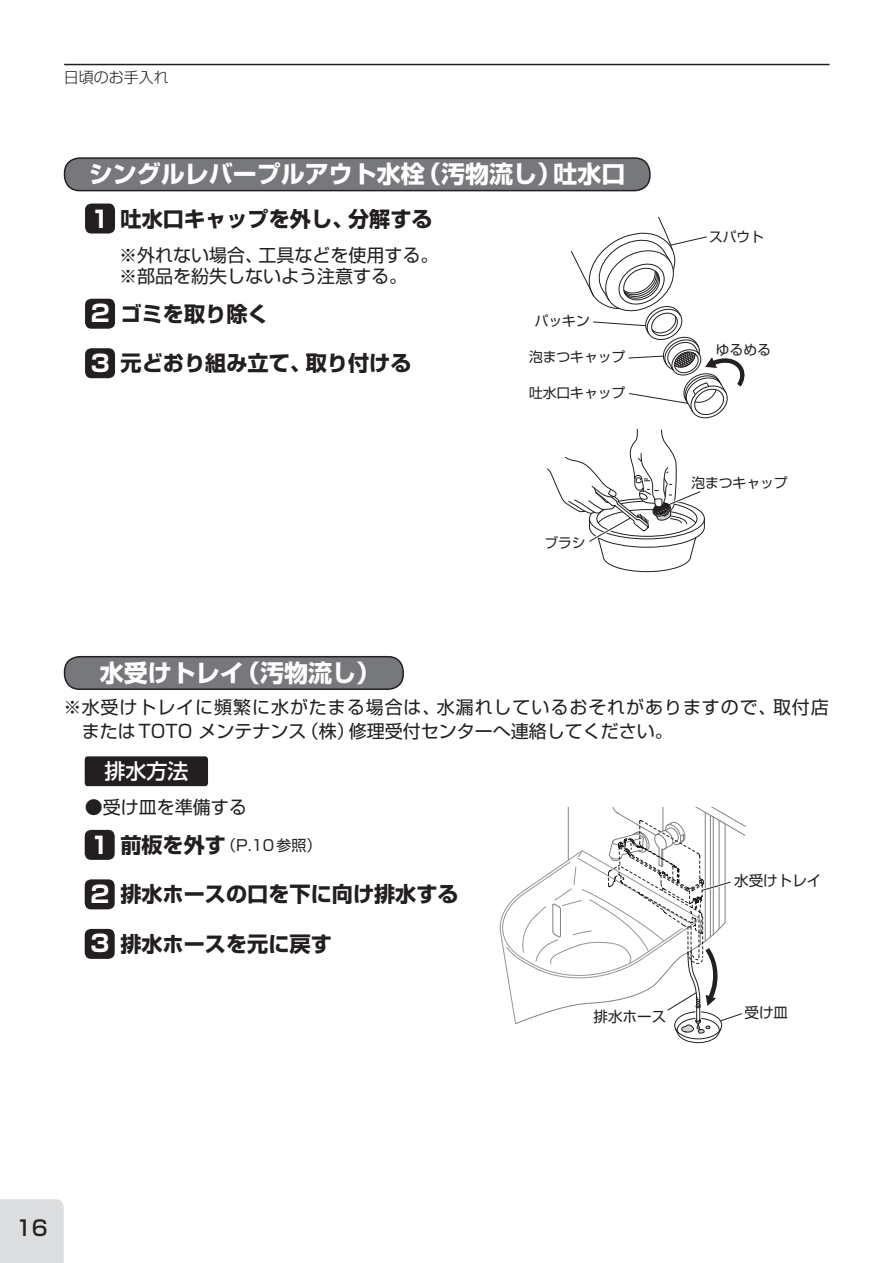
<style>
.page{position:relative;width:893px;height:1263px;background:#fff}
.page>*{position:absolute;margin:0;border:0;box-sizing:border-box;transform-origin:0 0}
.t1{font:700 24px "Shin Go Pro";color:#fff}
.t2{font:700 21.15px "Shin Go Pro";color:#231f20}
.t3{font:500 21px "Shin Go Pro";color:#fff}
.t4{font:500 21px "Shin Go Pro";color:#231f20}
.t5{font:18px/24px "Shin Go Pro";letter-spacing:.05em;color:#231f20}
.t6{font:18px/21px "Shin Go Pro";color:#231f20}
.t7{font:15px "Shin Go Pro";color:#231f20}
.t8{font:300 15px "Shin Go Pro";color:#231f20}
.t9{font:14.55px "Shin Go Pro";color:#231f20}
.t10{font:13.8px "Shin Go Pro";color:#231f20}
.s1{font-size:23.25px;color:#fff}
.s2{font-weight:700;font-size:23.25px;color:#fff}
.s3{font-weight:700;font-size:21.15px}
</style>
<div class="page">
<div style="left:0;top:1199px;width:64px;height:64px;background:#dcdddf"></div>
<svg style="left:499px;top:807px;width:247px;height:237px"></svg>
<div style="left:85px;top:204px;width:30px;height:29px;background:#231f20;border-radius:6px"></div>
<div style="left:85px;top:299px;width:30px;height:30px;background:#231f20;border-radius:6px"></div>
<div style="left:85px;top:348px;width:30px;height:30px;background:#231f20;border-radius:6px"></div>
<div style="left:85px;top:756px;width:123px;height:30px;background:#231f20"></div>
<div style="left:85px;top:830px;width:30px;height:30px;background:#231f20;border-radius:6px"></div>
<div style="left:85px;top:879px;width:30px;height:30px;background:#231f20;border-radius:6px"></div>
<div style="left:85px;top:929px;width:30px;height:30px;background:#231f20;border-radius:6px"></div>
<svg style="left:547px;top:217px;width:198px;height:356px"></svg>
<hr style="left:64px;top:64px;width:766px;height:1px;background:#231f20">
<div style="left:65px;top:657px;width:338px;height:32px;background:#76787b;border-radius:15px"></div>
<div style="left:64px;top:656px;width:340px;height:34px;border:2px solid #231f20;border-radius:15px"></div>
<div style="left:65px;top:158px;width:585px;height:33px;background:#76787b;border-radius:15px"></div>
<div style="left:64px;top:157px;width:587px;height:34px;border:2px solid #231f20;border-radius:15px"></div>
<p class="t8" style="left:64px;top:65px;width:106px">日頃のお手入れ</p>
<h1 class="t1" style="left:89px;top:155px;width:538px">シングルレバープルアウト水栓（汚物流し）吐水口</h1>
<p class="t2" style="left:91px;top:202px;width:343px"><span class="s1">1</span> 吐水口キャップを外し、分解する</p>
<p class="t6" style="left:119px;top:243px;width:321px">※外れない場合、工具などを使用する。※部品を紛失しないよう注意する。</p>
<p class="t2" style="left:91px;top:297px;width:179px"><span class="s1">2</span> ゴミを取り除く</p>
<p class="t2" style="left:91px;top:346px;width:322px"><span class="s1">3</span> 元どおり組み立て、取り付ける</p>
<h1 class="t1" style="left:100px;top:654px;width:282px">水受けトレイ（汚物流し）</h1>
<p class="t10" style="left:535px;top:310px;width:57px">パッキン</p>
<p class="t10" style="left:529px;top:346px;width:98px">泡まつキャップ</p>
<p class="t10" style="left:529px;top:382px;width:98px">吐水口キャップ</p>
<p class="t10" style="left:544px;top:531px;width:43px">ブラシ</p>
<p class="t10" style="left:709px;top:225px;width:57px">スパウト</p>
<p class="t10" style="left:716px;top:338px;width:57px">ゆるめる</p>
<p class="t10" style="left:691px;top:472px;width:98px">泡まつキャップ</p>
<p class="t5" style="left:82px;top:693px;width:749px;text-indent:-18px">※水受けトレイに頻繁に水がたまる場合は、水漏れしているおそれがありますので、取付店またはTOTO メンテナンス（株）修理受付センターへ連絡してください。</p>
<p class="t3" style="left:104px;top:754px;width:85px">排水方法</p>
<p class="t6" style="left:85px;top:795px;width:164px">●受け皿を準備する</p>
<p class="t7" style="left:91px;top:832px;width:233px"><span class="s2">1</span> <span class="s3">前板を外す</span>（P.10参照）</p>
<p class="t2" style="left:91px;top:878px;width:370px"><span class="s1">2</span> 排水ホースの口を下に向け排水する</p>
<p class="t2" style="left:91px;top:927px;width:243px"><span class="s1">3</span> 排水ホースを元に戻す</p>
<p class="t9" style="left:734px;top:868px;width:89px">水受けトレイ</p>
<p class="t9" style="left:593px;top:1005px;width:74px">排水ホース</p>
<p class="t9" style="left:744px;top:1000px;width:45px">受け皿</p>
<p class="t4" style="left:16px;top:1210px;width:33px">16</p>
</div>
